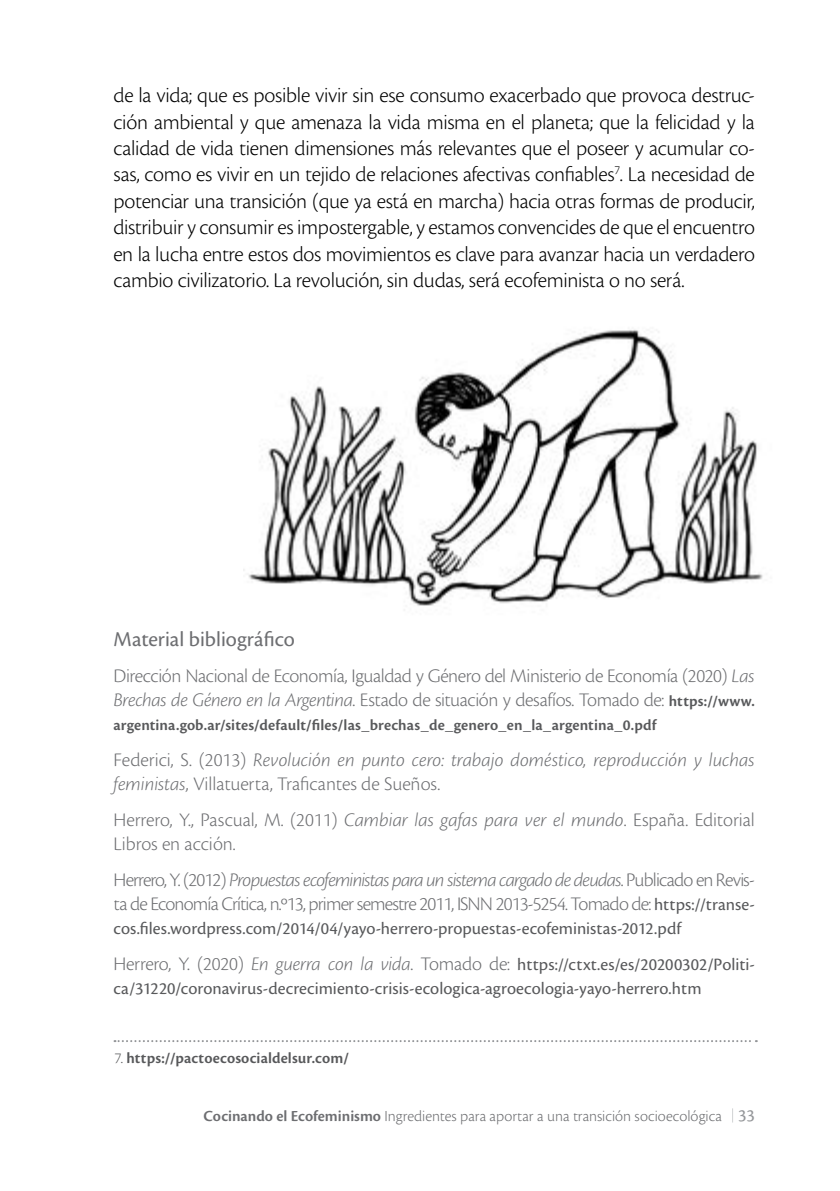
<style>
.page{position:relative;width:840px;height:1191px;background:#fff}
.page>*{position:absolute;margin:0;border:0;box-sizing:border-box;transform-origin:0 0}
.t1{font:300 22px/26.4px "Cronos Pro";letter-spacing:-.01em;color:#000;text-align:justify}
.t2{font:22px "Cronos Pro";color:#6d6e71}
.t3{font:300 20px/24px "Cronos Pro";letter-spacing:-.02em;color:#6d6e71}
.t4{font:300 20px/24px "Cronos Pro";letter-spacing:-.04em;color:#6d6e71}
.t5{font:italic 300 20px/24px "Cronos Pro";letter-spacing:-.005em;color:#6d6e71}
.t6{font:18px/36px "Cronos Pro";letter-spacing:.005em;color:#58595b}
.t7{font:600 16px "Cronos Pro";letter-spacing:.01em;color:#58595b}
.t8{font:300 16px "Cronos Pro";color:#6d6e71}
.s1{font-style:italic}
.s2{font-weight:600;font-size:16px;color:#58595b}
.s3{font-style:normal}
.s4{font-weight:400;font-size:18px;color:#58595b}
.s5{font-weight:300;font-size:20px;color:#6d6e71}
.s6{font-weight:300;font-style:italic;font-size:20px;color:#6d6e71}
.s7{font-weight:300}
.s8{font-weight:600}
.s9{font-weight:400;font-size:18px;color:#939598}
</style>
<div class="page">
<img style="left:243px;top:329px;width:520px;height:277px">
<svg style="left:114px;top:1040px;width:642px;height:2px"></svg>
<p class="t1" style="left:113px;top:82px;width:642px">de la vida; que es posible vivir sin ese consumo exacerbado que provoca destruc&shy;ción ambiental y que amenaza la vida misma en el planeta; que la felicidad y la calidad de vida tienen dimensiones más relevantes que el poseer y acumular co&shy;sas, como es vivir en un tejido de relaciones afectivas confiables<sup>7</sup>. La necesidad de potenciar una transición (que ya está en marcha) hacia otras formas de producir, distribuir y consumir es impostergable, y estamos convencides de que el encuentro en la lucha entre estos dos movimientos es clave para avanzar hacia un verdadero cambio civilizatorio. La revolución, sin dudas, será ecofeminista o no será.</p>
<p class="t2" style="left:113px;top:626px;width:183px">Material bibliográfico</p>
<p class="t3" style="left:113px;top:664px;width:642px">Dirección Nacional de Economía, Igualdad y Género del Ministerio de Economía (2020) <span class="s1">Las<br>Brechas de Género en la Argentina</span>. Estado de situación y desafíos. Tomado de: <span class="s2">https://www.</span></p>
<p class="t7" style="left:113px;top:716px;width:544px">argentina.gob.ar/sites/default/files/las_brechas_de_genero_en_la_argentina_0.pdf</p>
<p class="t5" style="left:113px;top:748px;width:642px"><span class="s3">Federici, S. (2013)</span> Revolución en punto cero: trabajo doméstico, reproducción y luchas feministas<span class="s3">, Villatuerta, Traficantes de Sueños.</span></p>
<p class="t3" style="left:113px;top:808px;width:642px">Herrero, Y., Pascual, M. (2011) <span class="s1">Cambiar las gafas para ver el mundo</span>. España. Editorial<br>Libros en acción.</p>
<p class="t4" style="left:113px;top:868px;width:642px">Herrero, Y. (2012) <span class="s1">Propuestas ecofeministas para un sistema cargado de deudas</span>. Publicado en Revis&shy;ta de Economía Crítica, n.º13, primer semestre 2011, ISNN 2013-5254. Tomado de: <span class="s4">https://transe-</span></p>
<p class="t6" style="left:113px;top:910px;width:642px">cos.files.wordpress.com/2014/04/yayo-herrero-propuestas-ecofeministas-2012.pdf<br><span class="s5">Herrero, Y. (2020)</span> <span class="s6">En guerra con la vida</span><span class="s5">. Tomado de:</span> https://ctxt.es/es/20200302/Politi-</p>
<p class="t6" style="left:113px;top:970px;width:589px">ca/31220/coronavirus-decrecimiento-crisis-ecologica-agroecologia-yayo-herrero.htm</p>
<p class="t7" style="left:114px;top:1048px;width:236px"><span class="s7">7.</span> https://pactoecosocialdelsur.com/</p>
<p class="t8" style="left:203px;top:1106px;width:552px"><span class="s8">Cocinando el Ecofeminismo</span> Ingredientes para aportar a una transición socioecológica <span class="s9">33</span></p>
</div>
